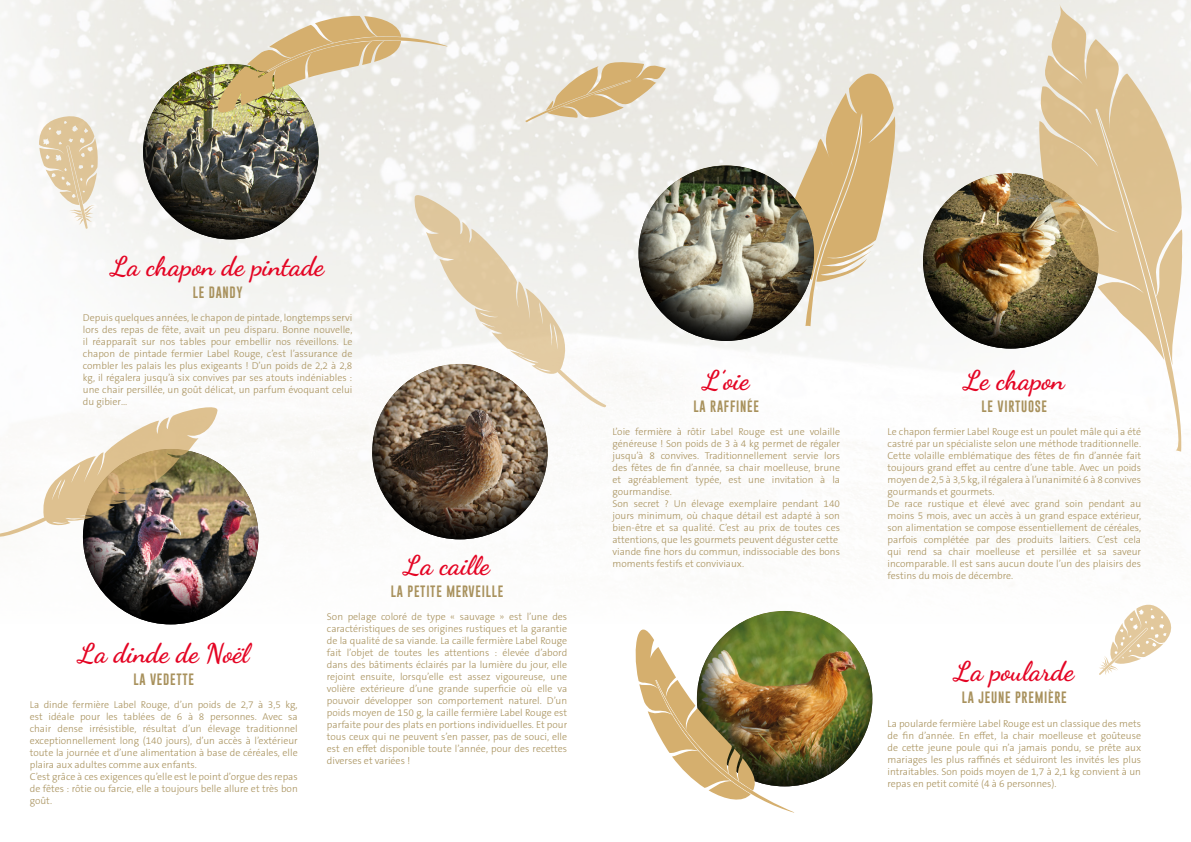
<style>
.page{position:relative;width:1191px;height:842px;background:#fff}
.page>*{position:absolute;margin:0;border:0;box-sizing:border-box;transform-origin:0 0}
.t1{font:700 27px "Dancing Script";color:#e40524}
.t2{font:12px "Gobold";letter-spacing:.06em;color:#a8915c}
.t3{font:300 10px/12px "The Sans B Plus W3";color:#a8915c}
</style>
<div class="page">
<svg style="left:413px;top:189px;width:194px;height:218px;fill:#f0f0ec"></svg>
<img style="left:83px;top:447px;width:177px;height:178px">
<img style="left:143px;top:62px;width:177px;height:178px">
<svg style="left:372px;top:362px;width:177px;height:178px"></svg>
<img style="left:700px;top:609px;width:173px;height:177px">
<img style="left:922px;top:171px;width:117px;height:178px">
<svg style="left:0;top:403px;width:219px;height:135px"></svg>
<svg style="left:783px;top:65px;width:113px;height:261px"></svg>
<img style="left:635px;top:626px;width:159px;height:187px">
<svg style="left:1096px;top:110px;width:90px;height:342px"></svg>
<svg style="left:1039px;top:4px;width:145px;height:356px;fill:#dec190"></svg>
<svg style="left:525px;top:61px;width:141px;height:68px;background:#e3d3b7"></svg>
<svg style="left:216px;top:16px;width:231px;height:100px;background:#ded1b3"></svg>
<img style="left:638px;top:163px;width:177px;height:178px">
<svg style="left:39px;top:114px;width:59px;height:115px"></svg>
<svg style="left:1099px;top:603px;width:73px;height:72px"></svg>
<h1 class="t1" style="left:111px;top:249px;width:214px">La chapon de pintade</h1>
<p class="t2" style="left:193px;top:285px;width:51px">LE DANDY</p>
<p class="t3" style="left:83px;top:312px;width:271px;text-align:justify">Depuis quelques années, le chapon de pintade, longtemps servi lors des repas de fête, avait un peu disparu. Bonne nouvelle, il réapparaît sur nos tables pour embellir nos réveillons. Le chapon de pintade fermier Label Rouge, c’est l’assurance de combler les palais les plus exigeants ! D’un poids de 2,2 à 2,8 kg, il régalera jusqu’à six convives par ses atouts indéniables : une chair persillée, un goût délicat, un parfum évoquant celui du gibier…</p>
<h1 class="t1" style="left:79px;top:636px;width:172px">La dinde de Noël</h1>
<p class="t2" style="left:133px;top:671px;width:62px">LA VEDETTE</p>
<p class="t3" style="left:30px;top:699px;width:269px">La dinde fermière Label Rouge, d’un poids de 2,7 à 3,5 kg, est idéale pour les tablées de 6 à 8 personnes. Avec sa chair dense irrésistible, résultat d’un élevage traditionnel exceptionnellement long (140 jours), d’un accès à l’extérieur toute la journée et d’une alimentation à base de céréales, elle plaira aux adultes comme aux enfants.<br>C’est grâce à ces exigences qu’elle est le point d’orgue des repas de fêtes : rôtie ou farcie, elle a toujours belle allure et très bon goût.</p>
<h1 class="t1" style="left:404px;top:548px;width:87px">La caille</h1>
<p class="t2" style="left:391px;top:583px;width:114px">LA PETITE MERVEILLE</p>
<p class="t3" style="left:327px;top:611px;width:242px;text-align:justify">Son pelage coloré de type « sauvage » est l’une des caractéristiques de ses origines rustiques et la garantie de la qualité de sa viande. La caille fermière Label Rouge fait l’objet de toutes les attentions : élevée d’abord dans des bâtiments éclairés par la lumière du jour, elle rejoint ensuite, lorsqu’elle est assez vigoureuse, une volière extérieure d’une grande superficie où elle va pouvoir développer son comportement naturel. D’un poids moyen de 150 g, la caille fermière Label Rouge est parfaite pour des plats en portions individuelles. Et pour tous ceux qui ne peuvent s’en passer, pas de souci, elle est en effet disponible toute l’année, pour des recettes diverses et variées !</p>
<h1 class="t1" style="left:703px;top:363px;width:47px">L’oie</h1>
<p class="t2" style="left:693px;top:398px;width:67px">LA RAFFINÉE</p>
<p class="t3" style="left:612px;top:426px;width:229px">L’oie fermière à rôtir Label Rouge est une volaille généreuse ! Son poids de 3 à 4 kg permet de régaler jusqu’à 8 convives. Traditionnellement servie lors des fêtes de fin d’année, sa chair moelleuse, brune et agréablement typée, est une invitation à la gourmandise.<br>Son secret ? Un élevage exemplaire pendant 140 jours minimum, où chaque détail est adapté à son bien-être et sa qualité. C’est au prix de toutes ces attentions, que les gourmets peuvent déguster cette viande fine hors du commun, indissociable des bons moments festifs et conviviaux.</p>
<h1 class="t1" style="left:964px;top:363px;width:102px">Le chapon</h1>
<p class="t2" style="left:981px;top:399px;width:67px">LE VIRTUOSE</p>
<p class="t3" style="left:887px;top:426px;width:255px">Le chapon fermier Label Rouge est un poulet mâle qui a été castré par un spécialiste selon une méthode traditionnelle.<br>Cette volaille emblématique des fêtes de fin d’année fait toujours grand effet au centre d’une table. Avec un poids moyen de 2,5 à 3,5 kg, il régalera à l’unanimité 6 à 8 convives gourmands et gourmets.<br>De race rustique et élevé avec grand soin pendant au moins 5 mois, avec un accès à un grand espace extérieur, son alimentation se compose essentiellement de céréales, parfois complétée par des produits laitiers. C’est cela qui rend sa chair moelleuse et persillée et sa saveur incomparable. Il est sans aucun doute l’un des plaisirs des festins du mois de décembre.</p>
<h1 class="t1" style="left:954px;top:655px;width:121px">La poularde</h1>
<p class="t2" style="left:962px;top:690px;width:106px">LA JEUNE PREMIÈRE</p>
<p class="t3" style="left:887px;top:717px;width:255px;text-align:justify">La poularde fermière Label Rouge est un classique des mets de fin d’année. En effet, la chair moelleuse et goûteuse de cette jeune poule qui n’a jamais pondu, se prête aux mariages les plus raffinés et séduiront les invités les plus intraitables. Son poids moyen de 1,7 à 2,1 kg convient à un repas en petit comité (4 à 6 personnes).</p>
</div>
